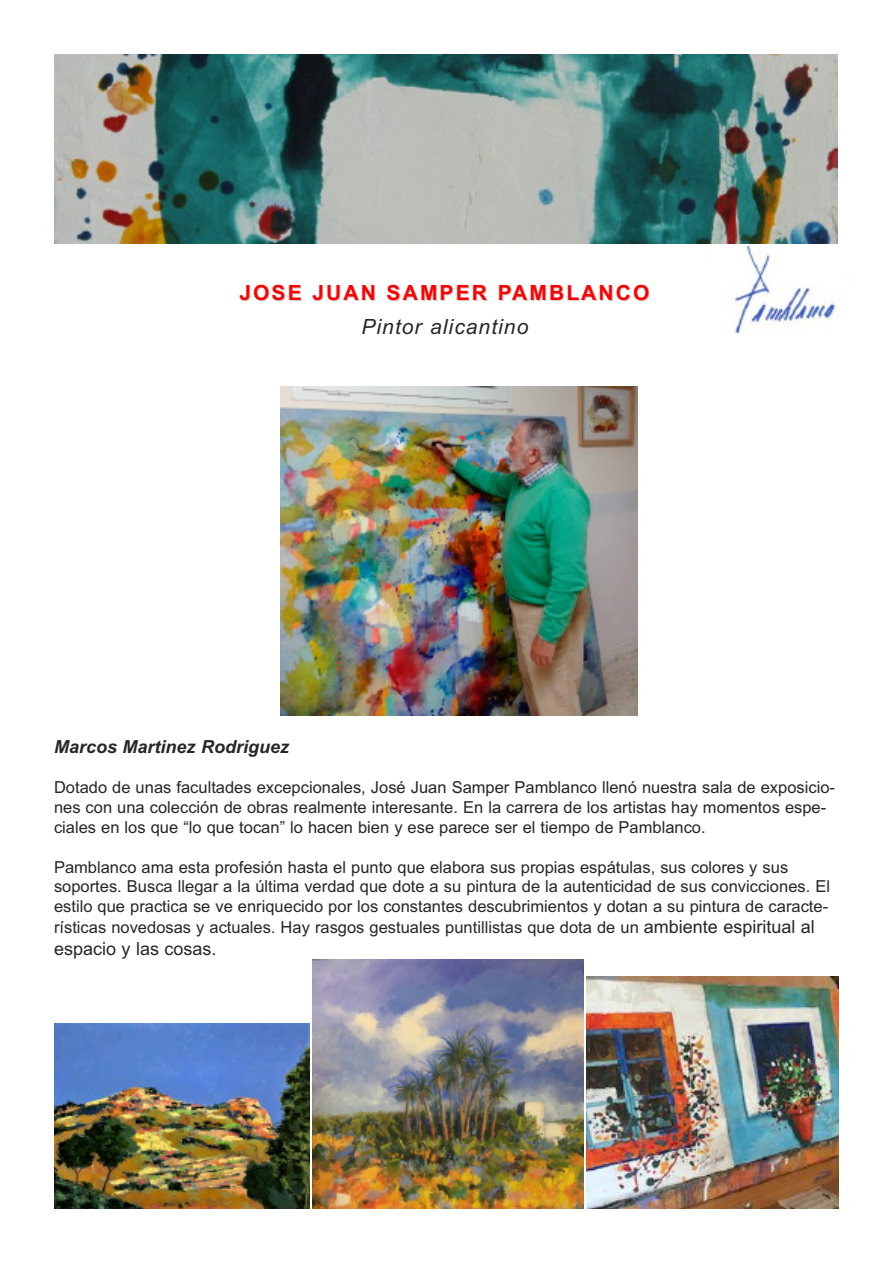
<style>
.page{position:relative;width:893px;height:1263px;background:#fff}
.page>*{position:absolute;margin:0;border:0;box-sizing:border-box;transform-origin:0 0}
.t1{font:700 21px "Arial";letter-spacing:.1em;color:#f00}
.t2{font:italic 21px "Arial";letter-spacing:.05em;color:#272627}
.t3{font:italic 700 18px "Arial";color:#272627}
.t4{font:18px "Arial";color:#272627}
.t5{font:16.5px/20.1px "Arial";color:#272627}
.s1{font-size:18px}
</style>
<div class="page">
<img style="left:54px;top:54px;width:784px;height:190px">
<img style="left:733px;top:247px;width:103px;height:86px">
<img style="left:281px;top:387px;width:357px;height:328px">
<img style="left:54px;top:1023px;width:255px;height:186px">
<img style="left:312px;top:960px;width:272px;height:249px">
<img style="left:587px;top:977px;width:252px;height:232px">
<p class="t1" style="left:239px;top:280px;width:412px">JOSE JUAN SAMPER PAMBLANCO</p>
<p class="t2" style="left:362px;top:315px;width:168px">Pintor alicantino</p>
<p class="t3" style="left:54px;top:736px;width:237px">Marcos Martinez Rodriguez</p>
<p class="t5" style="left:54px;top:778px;width:783px">Dotado de unas facultades excepcionales, José Juan Samper Pamblanco llenó nuestra sala de exposicio&shy;nes con una colección de obras realmente interesante. En la carrera de los artistas hay momentos espe&shy;ciales en los que “lo que tocan” lo hacen bien y ese parece ser el tiempo de Pamblanco.</p>
<p class="t5" style="left:54px;top:857px;width:777px">Pamblanco ama esta profesión hasta el punto que elabora sus propias espátulas, sus colores y sus soportes. Busca llegar a la última verdad que dote a su pintura de la autenticidad de sus convicciones. El estilo que practica se ve enriquecido por los constantes descubrimientos y dotan a su pintura de caracte&shy;rísticas novedosas y actuales. Hay rasgos gestuales puntillistas que dota de un <span class="s1">ambiente espiritual al</span></p>
<p class="t4" style="left:54px;top:938px;width:164px">espacio y las cosas.</p>
</div>
